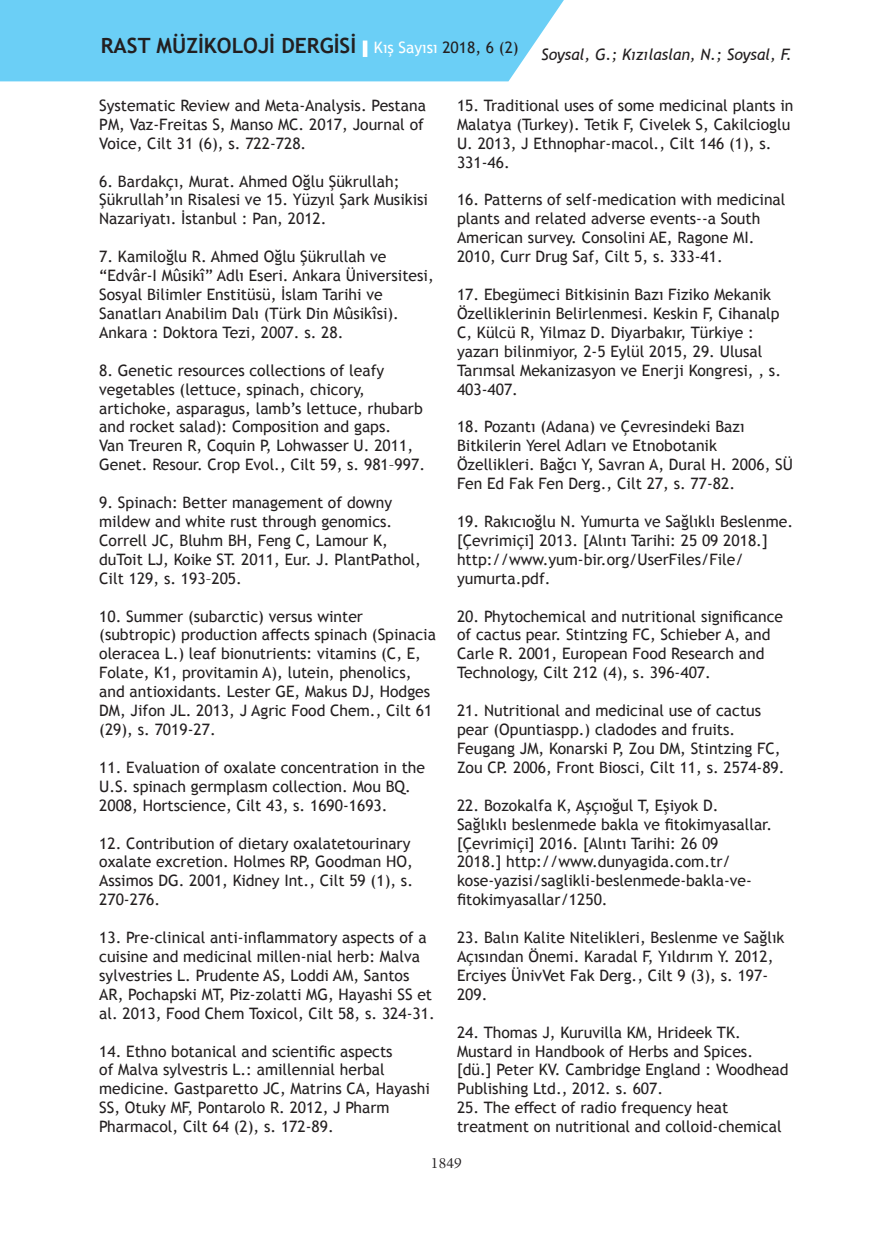
<style>
.page{position:relative;width:893px;height:1241px;background:#fff}
.page>*{position:absolute;margin:0;border:0;box-sizing:border-box;transform-origin:0 0}
.t1{font:15.75px/18.9px "Trebuchet MS";color:#231f20}
.t2{font:italic 15.75px "Trebuchet MS";color:#231f20}
.t3{font:14px "Trump Mediaeval";color:#231f20}
</style>
<div class="page">
<div style="left:0;top:0;width:564px;height:81px;background:#6bcff6"></div>
<p class="t2" style="left:101px;top:45px;width:692px"><sup>RAST</sup> <sup>MÜZIKOLOJI</sup> <sup>DERGISI</sup> <sup>|</sup> <sup>Kış</sup> <sup>Sayısı</sup> <sup>2018,</sup> <sup>6</sup> <sup>(2)</sup> Soysal, G.; Kızılaslan, N.; Soysal, F.</p>
<p class="t1" style="left:99px;top:96px;width:328px">Systematic Review and Meta-Analysis. Pestana<br>PM, Vaz-Freitas S, Manso MC. 2017, Journal of<br>Voice, Cilt 31 (6), s. 722-728.</p>
<p class="t1" style="left:99px;top:171px;width:330px">6. Bardakçı, Murat. Ahmed Oğlu Şükrullah;<br>Şükrullah’ın Risalesi ve 15. Yüzyıl Şark Musikisi<br>Nazariyatı. İstanbul : Pan, 2012.</p>
<p class="t1" style="left:99px;top:247px;width:336px">7. Kamiloğlu R. Ahmed Oğlu Şükrullah ve “Edvâr-I Mûsikî” Adlı Eseri. Ankara Üniversitesi, Sosyal Bilimler Enstitüsü, İslam Tarihi ve Sanatları Anabilim Dalı (Türk Din Mûsikîsi).<br>Ankara : Doktora Tezi, 2007. s. 28.</p>
<p class="t1" style="left:99px;top:360px;width:327px">8. Genetic resources collections of leafy vegetables (lettuce, spinach, chicory, artichoke, asparagus, lamb’s lettuce, rhubarb and rocket salad): Composition and gaps.<br>Van Treuren R, Coquin P, Lohwasser U. 2011, Genet. Resour. Crop Evol., Cilt 59, s. 981–997.</p>
<p class="t1" style="left:99px;top:493px;width:323px">9. Spinach: Better management of downy mildew and white rust through genomics.<br>Correll JC, Bluhm BH, Feng C, Lamour K, duToit LJ, Koike ST. 2011, Eur. J. PlantPathol, Cilt 129, s. 193–205.</p>
<p class="t1" style="left:99px;top:606px;width:338px">10. Summer (subarctic) versus winter (subtropic) production affects spinach (Spinacia oleracea L.) leaf bionutrients: vitamins (C, E, Folate, K1, provitamin A), lutein, phenolics, and antioxidants. Lester GE, Makus DJ, Hodges DM, Jifon JL. 2013, J Agric Food Chem., Cilt 61 (29), s. 7019-27.</p>
<p class="t1" style="left:99px;top:757px;width:327px">11. Evaluation of oxalate concentration in the<br>U.S. spinach germplasm collection. Mou BQ.<br>2008, Hortscience, Cilt 43, s. 1690-1693.</p>
<p class="t1" style="left:99px;top:833px;width:315px">12. Contribution of dietary oxalatetourinary oxalate excretion. Holmes RP, Goodman HO, Assimos DG. 2001, Kidney Int., Cilt 59 (1), s.<br>270-276.</p>
<p class="t1" style="left:99px;top:927px;width:337px">13. Pre-clinical anti-inflammatory aspects of a cuisine and medicinal millen-nial herb: Malva sylvestries L. Prudente AS, Loddi AM, Santos AR, Pochapski MT, Piz-zolatti MG, Hayashi SS et al. 2013, Food Chem Toxicol, Cilt 58, s. 324-31.</p>
<p class="t1" style="left:99px;top:1041px;width:332px">14. Ethno botanical and scientific aspects<br>of Malva sylvestris L.: amillennial herbal medicine. Gastparetto JC, Matrins CA, Hayashi SS, Otuky MF, Pontarolo R. 2012, J Pharm Pharmacol, Cilt 64 (2), s. 172-89.</p>
<p class="t1" style="left:457px;top:96px;width:338px">15. Traditional uses of some medicinal plants in Malatya (Turkey). Tetik F, Civelek S, Cakilcioglu U. 2013, J Ethnophar-macol., Cilt 146 (1), s.<br>331-46.</p>
<p class="t1" style="left:457px;top:190px;width:330px">16. Patterns of self-medication with medicinal plants and related adverse events--a South American survey. Consolini AE, Ragone MI.<br>2010, Curr Drug Saf, Cilt 5, s. 333-41.</p>
<p class="t1" style="left:457px;top:285px;width:326px">17. Ebegümeci Bitkisinin Bazı Fiziko Mekanik Özelliklerinin Belirlenmesi. Keskin F, Cihanalp C, Külcü R, Yilmaz D. Diyarbakır, Türkiye : yazarı bilinmiyor, 2-5 Eylül 2015, 29. Ulusal Tarımsal Mekanizasyon ve Enerji Kongresi, , s.<br>403-407.</p>
<p class="t1" style="left:457px;top:417px;width:338px">18. Pozantı (Adana) ve Çevresindeki Bazı Bitkilerin Yerel Adları ve Etnobotanik Özellikleri. Bağcı Y, Savran A, Dural H. 2006, SÜ Fen Ed Fak Fen Derg., Cilt 27, s. 77-82.</p>
<p class="t1" style="left:457px;top:511px;width:338px">19. Rakıcıoğlu N. Yumurta ve Sağlıklı Beslenme. [Çevrimiçi] 2013. [Alıntı Tarihi: 25 09 2018.] http://www.yum-bir.org/UserFiles/File/ yumurta.pdf.</p>
<p class="t1" style="left:457px;top:606px;width:328px">20. Phytochemical and nutritional significance of cactus pear. Stintzing FC, Schieber A, and Carle R. 2001, European Food Research and Technology, Cilt 212 (4), s. 396-407.</p>
<p class="t1" style="left:457px;top:700px;width:329px">21. Nutritional and medicinal use of cactus pear (Opuntiaspp.) cladodes and fruits.<br>Feugang JM, Konarski P, Zou DM, Stintzing FC, Zou CP. 2006, Front Biosci, Cilt 11, s. 2574-89.</p>
<p class="t1" style="left:457px;top:795px;width:317px">22. Bozokalfa K, Aşçıoğul T, Eşiyok D.<br>Sağlıklı beslenmede bakla ve fitokimyasallar. [Çevrimiçi] 2016. [Alıntı Tarihi: 26 09<br>2018.] http://www.dunyagida.com.tr/ kose-yazisi/saglikli-beslenmede-bakla-ve&shy;fitokimyasallar/1250.</p>
<p class="t1" style="left:457px;top:927px;width:329px">23. Balın Kalite Nitelikleri, Beslenme ve Sağlık Açısından Önemi. Karadal F, Yıldırım Y. 2012, Erciyes ÜnivVet Fak Derg., Cilt 9 (3), s. 197- 209.</p>
<p class="t1" style="left:457px;top:1022px;width:333px">24. Thomas J, Kuruvilla KM, Hrideek TK.<br>Mustard in Handbook of Herbs and Spices. [dü.] Peter KV. Cambridge England : Woodhead Publishing Ltd., 2012. s. 607.</p>
<p class="t1" style="left:457px;top:1097px;width:326px">25. The effect of radio frequency heat treatment on nutritional and colloid-chemical</p>
<p class="t3" style="left:431px;top:1154px;width:33px">1849</p>
</div>
